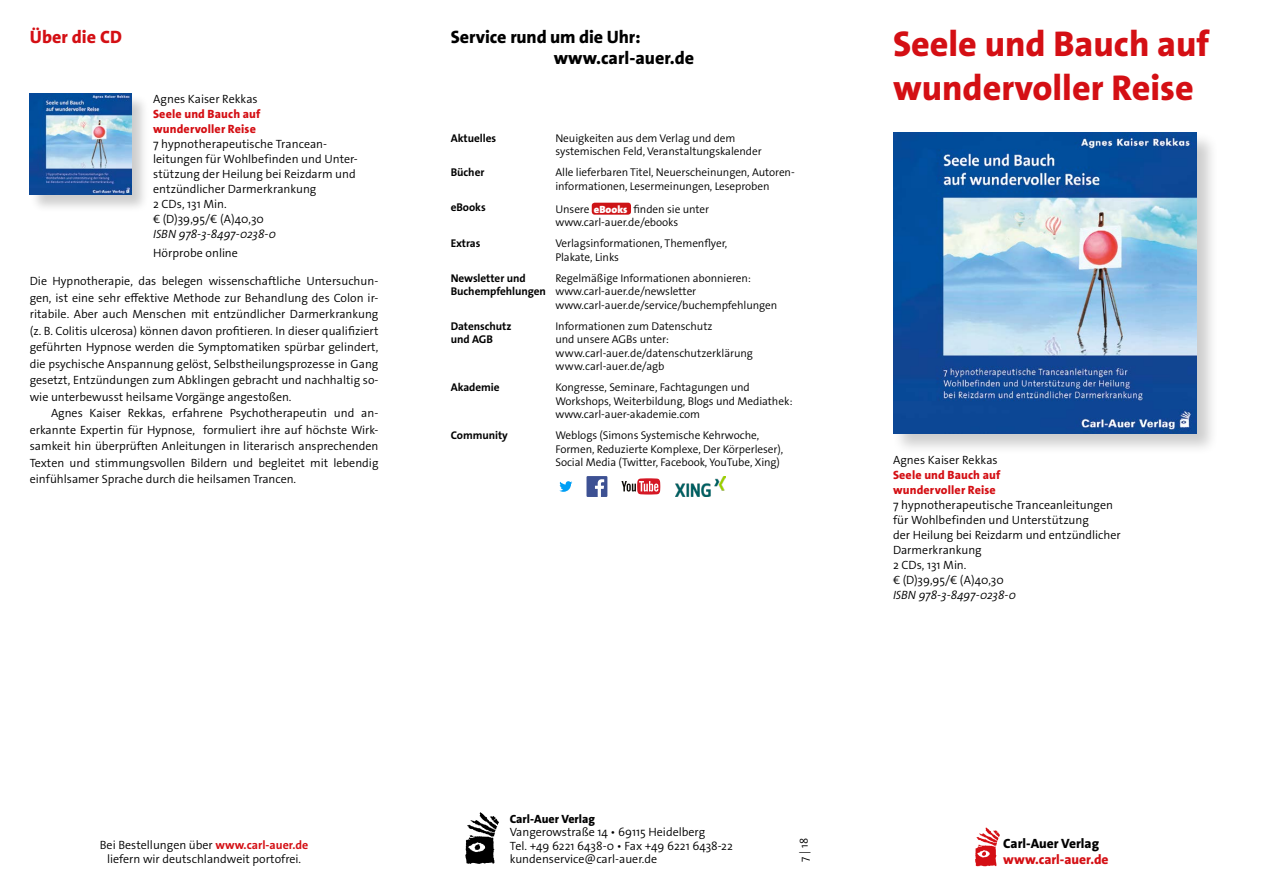
<style>
.page{position:relative;width:1263px;height:893px;background:#fff}
.page>*{position:absolute;margin:0;border:0;box-sizing:border-box;transform-origin:0 0}
.t1{font:67.5px "Carl Auer Logo";color:#000}
.t2{font:800 36px/43.2px "The Sans Os F";color:#d40f14}
.t3{font:800 18px/21px "The Sans Os F";color:#000}
.t4{font:800 18px "The Sans Os F";color:#d40f14}
.t5{font:800 13.5px "The Sans Os F";color:#d40f14}
.t6{font:800 13.5px "The Sans Os F";color:#000}
.t7{font:300 12px/16.5px "The Sans Os F";color:#000}
.t8{font:800 12px/15px "The Sans Os F";letter-spacing:.015em;color:#d40f14}
.t9{font:italic 300 12px "The Sans Os F";letter-spacing:-.01em;color:#000}
.t10{font:800 12px "The Sans Os F";color:#000}
.t11{font:300 11.25px/13.5px "The Sans Os F";letter-spacing:-.005em;color:#000}
.t12{font:700 11.25px/13.5px "The Sans Os F";letter-spacing:-.005em;color:#000}
.s1{font-weight:900;font-size:10.5px;color:#fff}
.s2{font-weight:700;color:#d40f14}
</style>
<div class="page">
<div style="left:892px;top:132px;width:326px;height:324px;background:#000;opacity:.2"></div>
<img style="left:893px;top:133px;width:303px;height:301px">
<div style="left:29px;top:93px;width:121px;height:120px;background:#000;opacity:.2"></div>
<img style="left:30px;top:94px;width:102px;height:101px">
<img style="left:975px;top:827px;width:25px;height:40px">
<div style="left:592px;top:203px;width:39px;height:12px;background:#cd1316;border-radius:3px"></div>
<svg style="left:621px;top:478px;width:39px;height:17px"></svg>
<div style="left:586px;top:476px;width:21px;height:21px;background:#3d5193"></div>
<svg style="left:595px;top:479px;width:9px;height:18px"></svg>
<svg style="left:675px;top:476px;width:51px;height:21px"></svg>
<img style="left:676px;top:477px;width:49px;height:19px">
<svg style="left:559px;top:481px;width:13px;height:11px"></svg>
<h3 class="t4" style="left:30px;top:25px;width:94px">Über die CD</h3>
<p class="t7" style="left:153px;top:90px;width:106px">Agnes Kaiser Rekkas</p>
<p class="t8" style="left:153px;top:106px;width:109px">Seele und Bauch auf wundervoller Reise</p>
<p class="t7" style="left:153px;top:136px;width:206px;line-height:15px">7 hypnotherapeutische Trancean&shy;leitungen für Wohlbefinden und Unter&shy;stützung der Heilung bei Reizdarm und entzündlicher Darmerkrankung<br>2 CDs, 131 Min.<br>€ (D)39,95/€ (A)40,30</p>
<p class="t9" style="left:153px;top:226px;width:125px">ISBN 978-3-8497-0238-0</p>
<p class="t7" style="left:153px;top:245px;width:86px">Hörprobe online</p>
<p class="t7" style="left:30px;top:273px;width:350px;text-align:justify">Die Hypnotherapie, das belegen wissenschaftliche Untersuchun&shy;gen, ist eine sehr effektive Methode zur Behandlung des Colon ir&shy;ritabile. Aber auch Menschen mit entzündlicher Darmerkrankung (z. B. Colitis ulcerosa) können davon profitieren. In dieser qualifiziert geführten Hypnose werden die Symptomatiken spürbar gelindert, die psychische Anspannung gelöst, Selbstheilungsprozesse in Gang gesetzt, Entzündungen zum Abklingen gebracht und nachhaltig so&shy;wie unterbewusst heilsame Vorgänge angestoßen.</p>
<p class="t7" style="left:30px;top:405px;width:350px;text-align:justify;text-indent:21px">Agnes Kaiser Rekkas, erfahrene Psychotherapeutin und an&shy;erkannte Expertin für Hypnose, formuliert ihre auf höchste Wirk&shy;samkeit hin überprüften Anleitungen in literarisch ansprechenden Texten und stimmungsvollen Bildern und begleitet mit lebendig einfühlsamer Sprache durch die heilsamen Trancen.</p>
<h3 class="t3" style="left:554px;top:27px;width:142px;text-indent:-103px">Service rund um die Uhr: www.carl-auer.de</h3>
<p class="t12" style="left:451px;top:131px;width:47px">Aktuelles</p>
<p class="t11" style="left:555px;top:131px;width:208px">Neuigkeiten aus dem Verlag und dem systemischen Feld, Veranstaltungskalender</p>
<p class="t12" style="left:451px;top:166px;width:35px">Bücher</p>
<p class="t11" style="left:555px;top:166px;width:241px">Alle lieferbaren Titel, Neuerscheinungen, Autoren&shy;informationen, Lesermeinungen, Leseproben</p>
<p class="t12" style="left:451px;top:201px;width:36px">eBooks</p>
<p class="t11" style="left:555px;top:202px;width:155px">Unsere <span class="s1">eBooks</span> finden sie unter www.carl-auer.de/ebooks</p>
<p class="t12" style="left:451px;top:237px;width:31px">Extras</p>
<p class="t11" style="left:555px;top:237px;width:173px">Verlagsinformationen, Themenflyer,<br>Plakate, Links</p>
<p class="t12" style="left:451px;top:271px;width:97px">Newsletter und<br>Buchempfehlungen</p>
<p class="t11" style="left:555px;top:271px;width:224px">Regelmäßige Informationen abonnieren: www.carl-auer.de/newsletter www.carl-auer.de/service/buchempfehlungen</p>
<p class="t12" style="left:451px;top:319px;width:62px">Datenschutz und AGB</p>
<p class="t11" style="left:555px;top:319px;width:199px">Informationen zum Datenschutz<br>und unsere AGBs unter: www.carl-auer.de/datenschutzerklärung www.carl-auer.de/agb</p>
<p class="t12" style="left:451px;top:381px;width:50px">Akademie</p>
<p class="t11" style="left:555px;top:381px;width:239px">Kongresse, Seminare, Fachtagungen und<br>Workshops, Weiterbildung, Blogs und Mediathek: www.carl-auer-akademie.com</p>
<p class="t12" style="left:451px;top:429px;width:59px">Community</p>
<p class="t11" style="left:555px;top:429px;width:229px">Weblogs (Simons Systemische Kehrwoche,<br>Formen, Reduzierte Komplexe, Der Körperleser),<br>Social Media (Twitter, Facebook, YouTube, Xing)</p>
<h2 class="t2" style="left:893px;top:23px;width:318px">Seele und Bauch auf wundervoller Reise</h2>
<p class="t7" style="left:893px;top:451px;width:106px">Agnes Kaiser Rekkas</p>
<p class="t8" style="left:893px;top:467px;width:109px">Seele und Bauch auf wundervoller Reise</p>
<p class="t7" style="left:893px;top:497px;width:229px;line-height:15px">7 hypnotherapeutische Tranceanleitungen für Wohlbefinden und Unterstützung<br>der Heilung bei Reizdarm und entzündlicher<br>Darmerkrankung<br>2 CDs, 131 Min.<br>€ (D)39,95/€ (A)40,30</p>
<p class="t9" style="left:893px;top:587px;width:125px">ISBN 978-3-8497-0238-0</p>
<p class="t7" style="left:100px;top:838px;width:210px;line-height:14.4px;text-align:center">Bei Bestellungen über <span class="s2">www.carl-auer.de </span>liefern wir deutschlandweit portofrei.</p>
<h1 class="t1" style="left:463px;top:800px;width:35px">a</h1>
<p class="t10" style="left:510px;top:811px;width:87px">Carl-Auer Verlag</p>
<p class="t7" style="left:510px;top:825px;width:224px;line-height:13.5px">Vangerowstraße 14 • 69115 Heidelberg<br>Tel. +49 6221 6438-0 • Fax +49 6221 6438-22</p>
<p class="t7" style="left:510px;top:851px;width:149px">kundenservice@carl-auer.de</p>
<p class="t11" style="left:797px;top:862px;width:26px;rotate:-90deg">7 | 18</p>
<p class="t6" style="left:1003px;top:835px;width:97px">Carl-Auer Verlag</p>
<p class="t5" style="left:1003px;top:851px;width:107px">www.carl-auer.de</p>
</div>
